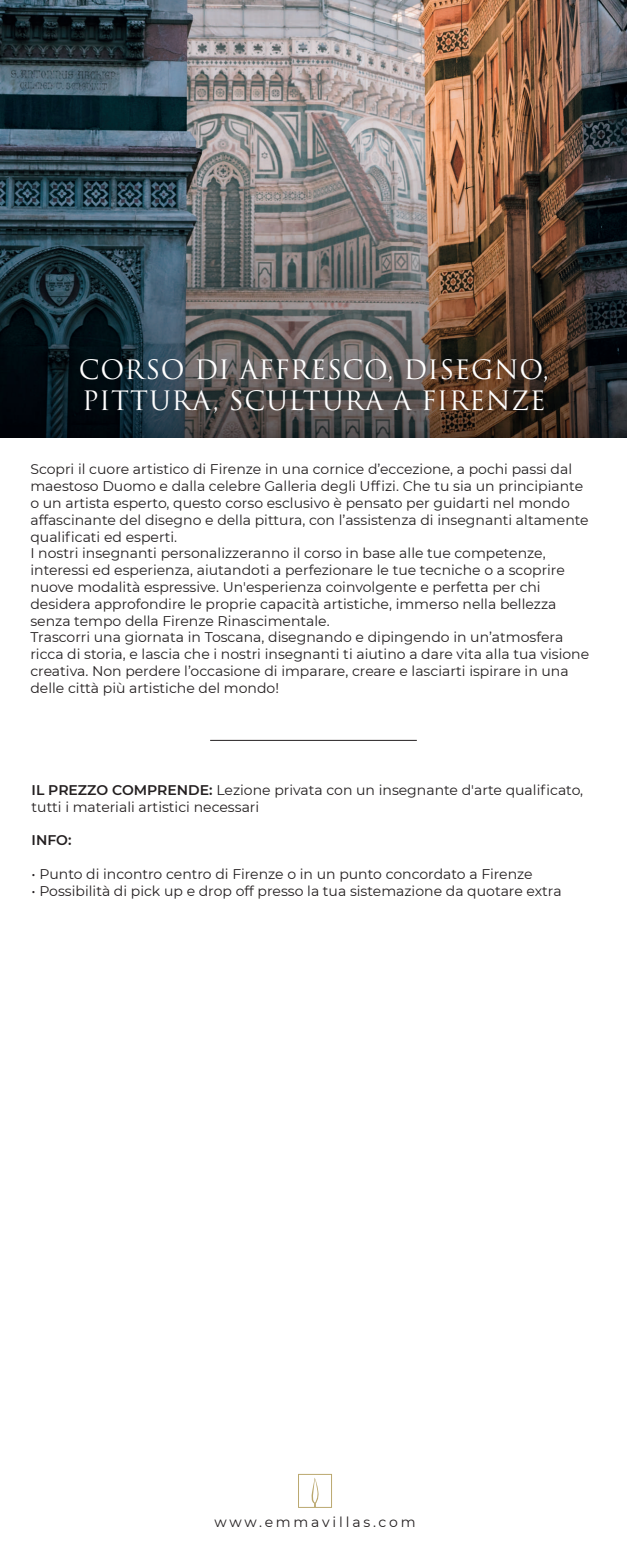
<style>
.page{position:relative;width:627px;height:1560px;background:#fff}
.page>*{position:absolute;margin:0;border:0;box-sizing:border-box;transform-origin:0 0}
.t1{font:26px/31.2px "Trajan Pro 3";letter-spacing:.025em;color:#fff}
.t2{font:14px/16.8px "Montserrat";color:#231f20}
.t3{font:14px "Montserrat";letter-spacing:.2em;color:#231f20}
.t4{font:600 14px "Montserrat";color:#231f20}
.s1{font-weight:600}
</style>
<div class="page">
<hr style="left:210px;top:739px;width:206px;height:1px;background:#231f20">
<svg style="left:298px;top:1473px;width:34px;height:34px"></svg>
<img style="left:0;top:0;width:626px;height:437px">
<h1 class="t1" style="left:79px;top:355px;width:471px">CORSO DI AFFRESCO, DISEGNO,<br>PITTURA, SCULTURA A FIRENZE</h1>
<p class="t2" style="left:30px;top:460px;width:560px">Scopri il cuore artistico di Firenze in una cornice d’eccezione, a pochi passi dal maestoso Duomo e dalla celebre Galleria degli Uffizi. Che tu sia un principiante o un artista esperto, questo corso esclusivo è pensato per guidarti nel mondo affascinante del disegno e della pittura, con l’assistenza di insegnanti altamente qualificati ed esperti.<br>I nostri insegnanti personalizzeranno il corso in base alle tue competenze, interessi ed esperienza, aiutandoti a perfezionare le tue tecniche o a scoprire nuove modalità espressive. Un'esperienza coinvolgente e perfetta per chi desidera approfondire le proprie capacità artistiche, immerso nella bellezza senza tempo della Firenze Rinascimentale.<br>Trascorri una giornata in Toscana, disegnando e dipingendo in un’atmosfera ricca di storia, e lascia che i nostri insegnanti ti aiutino a dare vita alla tua visione creativa. Non perdere l’occasione di imparare, creare e lasciarti ispirare in una delle città più artistiche del mondo!</p>
<p class="t2" style="left:32px;top:781px;width:553px"><span class="s1">IL PREZZO COMPRENDE:</span> Lezione privata con un insegnante d'arte qualificato, tutti i materiali artistici necessari</p>
<p class="t4" style="left:32px;top:830px;width:41px">INFO:</p>
<p class="t2" style="left:32px;top:865px;width:502px">• Punto di incontro centro di Firenze o in un punto concordato a Firenze</p>
<p class="t2" style="left:32px;top:881px;width:531px">• Possibilità di pick up e drop off presso la tua sistemazione da quotare extra</p>
<p class="t3" style="left:214px;top:1511px;width:203px">www.emmavillas.com</p>
</div>
